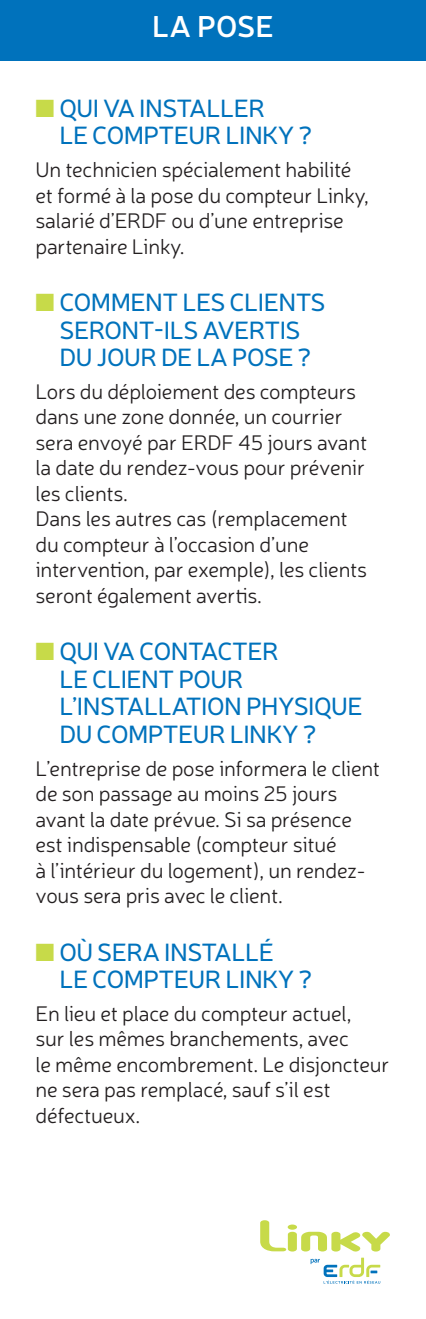
<style>
.page{position:relative;width:426px;height:1319px;background:#fff}
.page>*{position:absolute;margin:0;border:0;box-sizing:border-box;transform-origin:0 0}
.t1{font:600 30px "Neris";color:#fff}
.t2{font:25px/27.5px "Neris";letter-spacing:-.02em;color:#0072bc}
.t3{font:300 21.25px/25.5px "Neris";letter-spacing:-.01em;color:#231f20}
.s1{color:#c7da49}
</style>
<div class="page">
<div style="left:0;top:0;width:425px;height:60px;background:#0072bc"></div>
<svg style="left:260px;top:1220px;width:129px;height:31px"></svg>
<div style="left:287px;top:1224px;width:9px;height:5px;background:#c7da49;border-radius:50%"></div>
<svg style="left:310px;top:1257px;width:70px;height:26px"></svg>
<p class="t1" style="left:152px;top:6px;width:123px">LA POSE</p>
<p class="t2" style="left:59px;top:93px;width:254px;text-indent:-24px"><span class="s1">■</span> QUI VA INSTALLER<br>LE COMPTEUR LINKY ?</p>
<p class="t3" style="left:35px;top:156px;width:334px">Un technicien spécialement habilité et formé à la pose du compteur Linky, salarié d’ERDF ou d’une entreprise partenaire Linky.</p>
<p class="t2" style="left:35px;top:287px;width:291px;text-align:center"><span class="s1">■</span> COMMENT LES CLIENTS<br>SERONT-ILS AVERTIS<br>DU JOUR DE LA POSE ?</p>
<p class="t3" style="left:35px;top:378px;width:333px">Lors du déploiement des compteurs dans une zone donnée, un courrier sera envoyé par ERDF 45 jours avant la date du rendez-vous pour prévenir les clients.</p>
<p class="t3" style="left:35px;top:505px;width:313px">Dans les autres cas (remplacement</p>
<p class="t3" style="left:35px;top:531px;width:332px">du compteur à l’occasion d’une intervention, par exemple), les clients seront également avertis.</p>
<p class="t2" style="left:59px;top:636px;width:304px;text-indent:-24px"><span class="s1">■</span> QUI VA CONTACTER<br>LE CLIENT POUR<br>L’INSTALLATION PHYSIQUE<br>DU COMPTEUR LINKY ?</p>
<p class="t3" style="left:35px;top:754px;width:346px">L’entreprise de pose informera le client de son passage au moins 25 jours avant la date prévue. Si sa présence est indispensable (compteur situé<br>à l’intérieur du logement), un rendez&shy;vous sera pris avec le client.</p>
<p class="t2" style="left:59px;top:936px;width:254px;text-indent:-24px"><span class="s1">■</span> OÙ SERA INSTALLÉ<br>LE COMPTEUR LINKY ?</p>
<p class="t3" style="left:35px;top:999px;width:317px">En lieu et place du compteur actuel,</p>
<p class="t3" style="left:35px;top:1025px;width:314px">sur les mêmes branchements, avec</p>
<p class="t3" style="left:35px;top:1050px;width:355px">le même encombrement. Le disjoncteur ne sera pas remplacé, sauf s’il est défectueux.</p>
</div>
